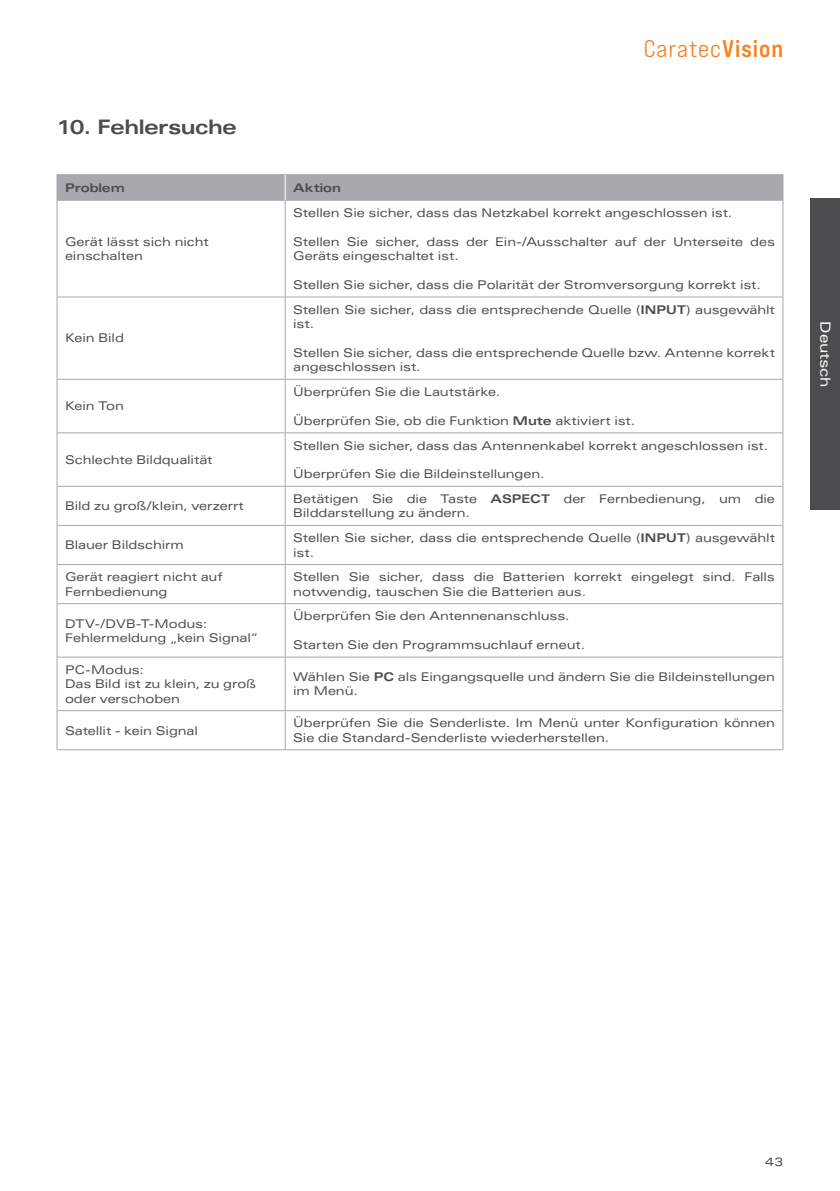
<style>
.page{position:relative;width:840px;height:1191px;background:#fff}
.page>*{position:absolute;margin:0;border:0;box-sizing:border-box;transform-origin:0 0}
.t1{font:24px "Bebas Neue Pro Exp Md";letter-spacing:.04em;color:#f58220}
.t2{font:700 expanded 20px "Univers LT Pro";letter-spacing:-.03em;color:#4b4c4d}
.t3{font:expanded 14px "Univers LT Pro";letter-spacing:-.01em;color:#fff}
.t4{font:expanded 12px/14.4px "Univers LT Pro";letter-spacing:-.005em;color:#4b4c4d}
.t5{font:700 expanded 12px "Univers LT Pro";letter-spacing:-.005em;color:#4b4c4d}
.s1{font-family:"Bebas Neue Pro Exp Bd"}
.s2{font-weight:700}
</style>
<div class="page">
<div style="left:809px;top:198px;width:30px;height:312px;background:#4b4c4d"></div>
<hr style="left:57px;top:174px;width:228px;height:1px;background:#a8a9ad">
<hr style="left:285px;top:174px;width:497px;height:1px;background:#a8a9ad">
<hr style="left:57px;top:200px;width:228px;height:1px;background:#a8a9ad">
<hr style="left:57px;top:200px;width:1px;height:97px;background:#a8a9ad">
<hr style="left:285px;top:200px;width:497px;height:1px;background:#a8a9ad">
<hr style="left:285px;top:200px;width:1px;height:97px;background:#a8a9ad">
<hr style="left:782px;top:200px;width:1px;height:97px;background:#a8a9ad">
<hr style="left:57px;top:297px;width:1px;height:82px;background:#a8a9ad">
<hr style="left:285px;top:297px;width:1px;height:82px;background:#a8a9ad">
<hr style="left:782px;top:297px;width:1px;height:82px;background:#a8a9ad">
<hr style="left:57px;top:379px;width:228px;height:1px;background:#a8a9ad">
<hr style="left:57px;top:379px;width:1px;height:53px;background:#a8a9ad">
<hr style="left:285px;top:379px;width:1px;height:53px;background:#a8a9ad">
<hr style="left:782px;top:379px;width:1px;height:53px;background:#a8a9ad">
<hr style="left:57px;top:432px;width:228px;height:1px;background:#a8a9ad">
<hr style="left:57px;top:433px;width:1px;height:53px;background:#a8a9ad">
<hr style="left:285px;top:432px;width:497px;height:1px;background:#a8a9ad">
<hr style="left:285px;top:433px;width:1px;height:53px;background:#a8a9ad">
<hr style="left:782px;top:433px;width:1px;height:53px;background:#a8a9ad">
<hr style="left:57px;top:486px;width:228px;height:1px;background:#a8a9ad">
<hr style="left:57px;top:486px;width:1px;height:39px;background:#a8a9ad">
<hr style="left:285px;top:486px;width:497px;height:1px;background:#a8a9ad">
<hr style="left:285px;top:486px;width:1px;height:39px;background:#a8a9ad">
<hr style="left:782px;top:486px;width:1px;height:39px;background:#a8a9ad">
<hr style="left:57px;top:525px;width:228px;height:1px;background:#a8a9ad">
<hr style="left:57px;top:525px;width:1px;height:39px;background:#a8a9ad">
<hr style="left:285px;top:525px;width:497px;height:1px;background:#a8a9ad">
<hr style="left:285px;top:525px;width:1px;height:39px;background:#a8a9ad">
<hr style="left:782px;top:525px;width:1px;height:39px;background:#a8a9ad">
<hr style="left:57px;top:564px;width:228px;height:1px;background:#a8a9ad">
<hr style="left:57px;top:565px;width:1px;height:38px;background:#a8a9ad">
<hr style="left:285px;top:564px;width:497px;height:1px;background:#a8a9ad">
<hr style="left:285px;top:565px;width:1px;height:38px;background:#a8a9ad">
<hr style="left:782px;top:565px;width:1px;height:38px;background:#a8a9ad">
<hr style="left:57px;top:603px;width:228px;height:1px;background:#a8a9ad">
<hr style="left:57px;top:604px;width:1px;height:53px;background:#a8a9ad">
<hr style="left:285px;top:603px;width:497px;height:1px;background:#a8a9ad">
<hr style="left:285px;top:604px;width:1px;height:53px;background:#a8a9ad">
<hr style="left:782px;top:604px;width:1px;height:53px;background:#a8a9ad">
<hr style="left:57px;top:657px;width:228px;height:1px;background:#a8a9ad">
<hr style="left:57px;top:657px;width:1px;height:53px;background:#a8a9ad">
<hr style="left:285px;top:657px;width:497px;height:1px;background:#a8a9ad">
<hr style="left:285px;top:657px;width:1px;height:53px;background:#a8a9ad">
<hr style="left:782px;top:657px;width:1px;height:53px;background:#a8a9ad">
<hr style="left:57px;top:710px;width:228px;height:1px;background:#a8a9ad">
<hr style="left:57px;top:711px;width:1px;height:38px;background:#a8a9ad">
<hr style="left:285px;top:710px;width:497px;height:1px;background:#a8a9ad">
<hr style="left:285px;top:711px;width:1px;height:38px;background:#a8a9ad">
<hr style="left:782px;top:711px;width:1px;height:38px;background:#a8a9ad">
<hr style="left:57px;top:749px;width:228px;height:1px;background:#a8a9ad">
<hr style="left:285px;top:749px;width:497px;height:1px;background:#a8a9ad">
<hr style="left:57px;top:297px;width:228px;height:1px;background:#a8a9ad">
<hr style="left:285px;top:297px;width:497px;height:1px;background:#a8a9ad">
<hr style="left:285px;top:379px;width:497px;height:1px;background:#a8a9ad">
<div style="left:57px;top:175px;width:726px;height:25px;background:#a8a9ad"></div>
<h2 class="t2" style="left:57px;top:115px;width:182px">10. Fehlersuche</h2>
<p class="t5" style="left:65px;top:181px;width:61px">Problem</p>
<p class="t5" style="left:293px;top:181px;width:49px">Aktion</p>
<h1 class="t1" style="left:643px;top:34px;width:141px">Caratec<span class="s1">Vision</span></h1>
<p class="t4" style="left:65px;top:234px;width:145px">Gerät lässt sich nicht einschalten</p>
<p class="t4" style="left:65px;top:331px;width:60px">Kein Bild</p>
<p class="t4" style="left:65px;top:399px;width:60px">Kein Ton</p>
<p class="t4" style="left:65px;top:452px;width:149px">Schlechte Bildqualität</p>
<p class="t4" style="left:293px;top:205px;width:440px">Stellen Sie sicher, dass das Netzkabel korrekt angeschlossen ist.</p>
<p class="t4" style="left:293px;top:234px;width:483px">Stellen Sie sicher, dass der Ein-/Ausschalter auf der Unterseite des<br>Geräts eingeschaltet ist.</p>
<p class="t4" style="left:293px;top:277px;width:469px">Stellen Sie sicher, dass die Polarität der Stromversorgung korrekt ist.</p>
<p class="t4" style="left:293px;top:302px;width:483px">Stellen Sie sicher, dass die entsprechende Quelle (<span class="s2">INPUT</span>) ausgewählt ist.</p>
<p class="t4" style="left:293px;top:345px;width:483px">Stellen Sie sicher, dass die entsprechende Quelle bzw. Antenne korrekt angeschlossen ist.</p>
<p class="t4" style="left:293px;top:384px;width:208px">Überprüfen Sie die Lautstärke.</p>
<p class="t4" style="left:293px;top:413px;width:343px">Überprüfen Sie, ob die Funktion <span class="s2">Mute</span> aktiviert ist.</p>
<p class="t4" style="left:293px;top:438px;width:476px">Stellen Sie sicher, dass das Antennenkabel korrekt angeschlossen ist.</p>
<p class="t4" style="left:293px;top:466px;width:253px">Überprüfen Sie die Bildeinstellungen.</p>
<p class="t4" style="left:65px;top:498px;width:180px">Bild zu groß/klein, verzerrt</p>
<p class="t4" style="left:293px;top:491px;width:483px">Betätigen Sie die Taste <span class="s2">ASPECT</span> der Fernbedienung, um die<br>Bilddarstellung zu ändern.</p>
<p class="t4" style="left:65px;top:537px;width:120px">Blauer Bildschirm</p>
<p class="t4" style="left:293px;top:530px;width:483px">Stellen Sie sicher, dass die entsprechende Quelle (<span class="s2">INPUT</span>) ausgewählt ist.</p>
<p class="t4" style="left:65px;top:569px;width:159px">Gerät reagiert nicht auf<br>Fernbedienung</p>
<p class="t4" style="left:293px;top:569px;width:483px">Stellen Sie sicher, dass die Batterien korrekt eingelegt sind. Falls notwendig, tauschen Sie die Batterien aus.</p>
<p class="t4" style="left:65px;top:616px;width:194px">DTV-/DVB-T-Modus:<br>Fehlermeldung „kein Signal“</p>
<p class="t4" style="left:293px;top:608px;width:278px">Überprüfen Sie den Antennenanschluss.</p>
<p class="t4" style="left:293px;top:637px;width:293px">Starten Sie den Programmsuchlauf erneut.</p>
<p class="t4" style="left:65px;top:662px;width:192px">PC-Modus:<br>Das Bild ist zu klein, zu groß oder verschoben</p>
<p class="t4" style="left:293px;top:669px;width:483px">Wählen Sie <span class="s2">PC</span> als Eingangsquelle und ändern Sie die Bildeinstellungen im Menü.</p>
<p class="t4" style="left:65px;top:723px;width:134px">Satellit - kein Signal</p>
<p class="t4" style="left:293px;top:715px;width:483px">Überprüfen Sie die Senderliste. Im Menü unter Konfiguration können<br>Sie die Standard-Senderliste wiederherstellen.</p>
<p class="t3" style="left:833px;top:321px;width:68px;rotate:90deg">Deutsch</p>
<p class="t4" style="left:764px;top:1154px;width:20px">43</p>
</div>
